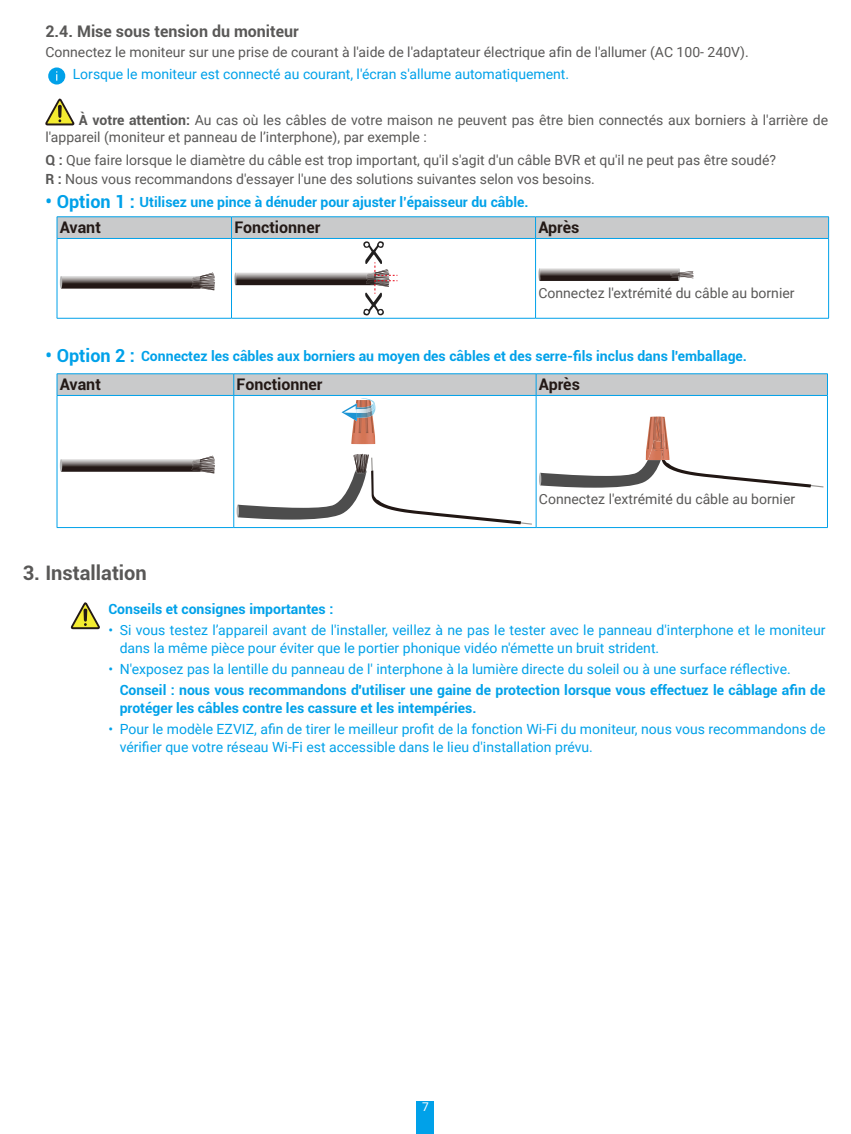
<style>
.page{position:relative;width:851px;height:1134px;background:#fff}
.page>*{position:absolute;margin:0;border:0;box-sizing:border-box;transform-origin:0 0}
.t1{font:700 20px "Roboto";color:#595857}
.t2{font:700 16px "Roboto";color:#231916}
.t3{font:700 16px "Roboto";color:#595857}
.t4{font:14px/18px "Roboto";color:#00a1e9}
.t5{font:14px/16.8px "Roboto";color:#595857}
.t6{font:700 14px/18px "Roboto";color:#00a1e9}
.t7{font:12px "Roboto";color:#fff}
.s1{font-weight:700}
.s2{font-size:18px}
</style>
<div class="page">
<div style="left:417px;top:1101px;width:17px;height:33px;background:#00a1e9"></div>
<svg style="left:48px;top:67px;width:17px;height:18px"></svg>
<svg style="left:45px;top:99px;width:30px;height:27px"></svg>
<hr style="left:57px;top:216px;width:174px;height:1px;background:#00a1e9">
<hr style="left:231px;top:216px;width:304px;height:1px;background:#00a1e9">
<hr style="left:535px;top:216px;width:293px;height:1px;background:#00a1e9">
<hr style="left:57px;top:239px;width:1px;height:79px;background:#00a1e9">
<hr style="left:231px;top:239px;width:1px;height:79px;background:#00a1e9">
<hr style="left:535px;top:239px;width:1px;height:79px;background:#00a1e9">
<hr style="left:828px;top:239px;width:1px;height:79px;background:#00a1e9">
<hr style="left:57px;top:318px;width:174px;height:1px;background:#00a1e9">
<hr style="left:231px;top:318px;width:304px;height:1px;background:#00a1e9">
<hr style="left:535px;top:318px;width:293px;height:1px;background:#00a1e9">
<svg style="left:57px;top:217px;width:772px;height:99px"></svg>
<hr style="left:57px;top:373px;width:177px;height:1px;background:#00a1e9">
<hr style="left:234px;top:373px;width:302px;height:1px;background:#00a1e9">
<hr style="left:536px;top:373px;width:291px;height:1px;background:#00a1e9">
<svg style="left:57px;top:374px;width:771px;height:21px;background:#c4c9cb"></svg>
<hr style="left:57px;top:395px;width:177px;height:1px;background:#00a1e9">
<hr style="left:57px;top:396px;width:1px;height:131px;background:#00a1e9">
<hr style="left:234px;top:395px;width:302px;height:1px;background:#00a1e9">
<hr style="left:233px;top:396px;width:1px;height:131px;background:#00a1e9">
<hr style="left:536px;top:395px;width:291px;height:1px;background:#00a1e9">
<hr style="left:535px;top:396px;width:1px;height:131px;background:#00a1e9">
<hr style="left:827px;top:396px;width:1px;height:131px;background:#00a1e9">
<hr style="left:57px;top:527px;width:177px;height:1px;background:#00a1e9">
<hr style="left:234px;top:527px;width:302px;height:1px;background:#00a1e9">
<hr style="left:536px;top:527px;width:291px;height:1px;background:#00a1e9">
<svg style="left:60px;top:456px;width:155px;height:17px"></svg>
<img style="left:351px;top:400px;width:24px;height:44px">
<img style="left:361px;top:398px;width:10px;height:2px">
<img style="left:357px;top:400px;width:18px;height:18px">
<svg style="left:341px;top:403px;width:16px;height:18px"></svg>
<img style="left:357px;top:402px;width:18px;height:11px">
<img style="left:343px;top:406px;width:14px;height:7px">
<svg style="left:236px;top:454px;width:296px;height:71px"></svg>
<img style="left:650px;top:416px;width:15px;height:1px">
<svg style="left:539px;top:417px;width:284px;height:71px"></svg>
<svg style="left:71px;top:602px;width:29px;height:27px"></svg>
<p class="t3" style="left:45px;top:20px;width:255px">2.4. Mise sous tension du moniteur</p>
<p class="t5" style="left:45px;top:43px;width:704px">Connectez le moniteur sur une prise de courant à l'aide de l'adaptateur électrique afin de l'allumer (AC 100- 240V).</p>
<p class="t4" style="left:73px;top:65px;width:498px">Lorsque le moniteur est connecté au courant, l'écran s'allume automatiquement.</p>
<p class="t5" style="left:45px;top:112px;width:784px;text-indent:34px"><span class="s1">À votre attention:</span> Au cas où les câbles de votre maison ne peuvent pas être bien connectés aux borniers à l'arrière de l'appareil (moniteur et panneau de l’interphone), par exemple :</p>
<p class="t5" style="left:45px;top:149px;width:732px;line-height:19.6px"><span class="s1">Q :</span> Que faire lorsque le diamètre du câble est trop important, qu'il s'agit d'un câble BVR et qu'il ne peut pas être soudé?<br><span class="s1">R :</span> Nous vous recommandons d'essayer l'une des solutions suivantes selon vos besoins.</p>
<p class="t6" style="left:45px;top:192px;width:482px"><span class="s2">• Option 1 :</span> Utilisez une pince à dénuder pour ajuster l’épaisseur du câble.</p>
<p class="t2" style="left:60px;top:216px;width:43px">Avant</p>
<p class="t2" style="left:234px;top:216px;width:87px">Fonctionner</p>
<p class="t2" style="left:538px;top:216px;width:42px">Après</p>
<p class="t5" style="left:538px;top:284px;width:258px">Connectez l'extrémité du câble au bornier</p>
<p class="t6" style="left:45px;top:346px;width:703px"><span class="s2">• Option 2 :</span> Connectez les câbles aux borniers au moyen des câbles et des serre-fils inclus dans l'emballage.</p>
<p class="t2" style="left:60px;top:373px;width:43px">Avant</p>
<p class="t2" style="left:236px;top:373px;width:87px">Fonctionner</p>
<p class="t2" style="left:539px;top:373px;width:42px">Après</p>
<p class="t5" style="left:539px;top:491px;width:258px">Connectez l'extrémité du câble au bornier</p>
<h1 class="t1" style="left:23px;top:558px;width:126px">3. Installation</h1>
<p class="t6" style="left:108px;top:600px;width:226px">Conseils et consignes importantes :</p>
<p class="t4" style="left:120px;top:621px;width:707px;text-indent:-11px">• Si vous testez l’appareil avant de l'installer, veillez à ne pas le tester avec le panneau d'interphone et le moniteur dans la même pièce pour éviter que le portier phonique vidéo n'émette un bruit strident.</p>
<p class="t4" style="left:108px;top:659px;width:683px">• N'exposez pas la lentille du panneau de l' interphone à la lumière directe du soleil ou à une surface réflective.</p>
<p class="t6" style="left:120px;top:680px;width:707px">Conseil : nous vous recommandons d'utiliser une gaine de protection lorsque vous effectuez le câblage afin de protéger les câbles contre les cassure et les intempéries.</p>
<p class="t4" style="left:120px;top:719px;width:707px;text-indent:-11px">• Pour le modèle EZVIZ, afin de tirer le meilleur profit de la fonction Wi-Fi du moniteur, nous vous recommandons de vérifier que votre réseau Wi-Fi est accessible dans le lieu d'installation prévu.</p>
<p class="t7" style="left:422px;top:1099px;width:8px">7</p>
</div>
